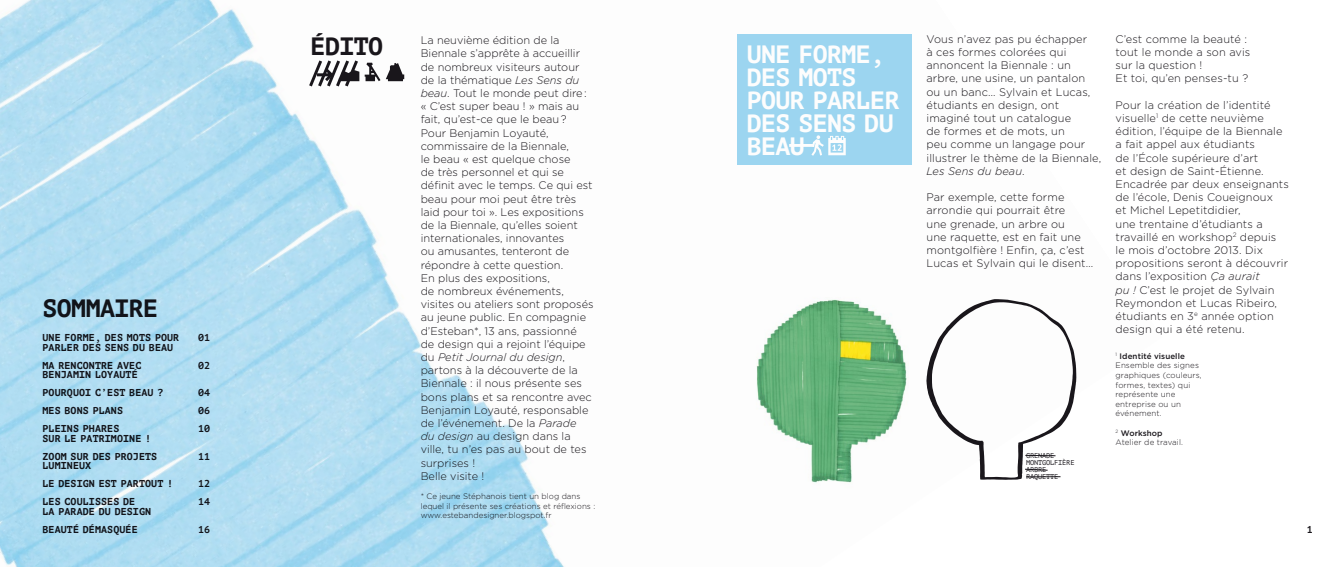
<style>
.page{position:relative;width:1333px;height:567px;background:#fff}
.page>*{position:absolute;margin:0;border:0;box-sizing:border-box;transform-origin:0 0}
.t1{font:700 25px/23px "PT Mono";letter-spacing:-.025em;color:#fff}
.t2{font:700 25px "PT Mono";letter-spacing:-.025em;color:#1a171c}
.t3{font:300 11px/13.2px "Gotham";color:#1a171c}
.t4{font:700 10px/18px "PT Mono";letter-spacing:.01em;color:#1a171c}
.t5{font:300 8px/9.6px "Gotham";color:#1a171c}
.t6{font:7px/7px "PT Mono";letter-spacing:-.025em;color:#1a171c}
.s1{font-style:italic}
.s2{font-weight:500}
</style>
<div class="page">
<img style="left:0;top:0;width:1077px;height:567px">
<h1 class="t2" style="left:43px;top:293px;width:114px">SOMMAIRE</h1>
<p class="t4" style="left:43px;top:333px;width:138px;line-height:9.5px">UNE FORME , DES MOTS POUR<br>PARLER DES SENS DU BEAU</p>
<p class="t4" style="left:43px;top:361px;width:100px;line-height:9.5px">MA RENCONTRE AVEC<br>BENJAMIN LOYAUTÉ</p>
<p class="t4" style="left:43px;top:384px;width:122px">POURQUOI C’EST BEAU ?<br>MES BONS PLANS<br>PLEINS PHARES</p>
<p class="t4" style="left:43px;top:429px;width:116px">SUR LE PATRIMOINE !<br>ZOOM SUR DES PROJETS</p>
<p class="t4" style="left:43px;top:457px;width:132px">LUMINEUX<br>LE DESIGN EST PARTOUT !<br>LES COULISSES DE</p>
<p class="t4" style="left:43px;top:502px;width:110px">LA PARADE DU DESIGN<br>BEAUTÉ DÉMASQUÉE</p>
<p class="t4" style="left:198px;top:329px;width:14px">01</p>
<p class="t4" style="left:198px;top:356px;width:14px">02</p>
<p class="t4" style="left:198px;top:384px;width:14px;text-align:justify">04<br>06<br>10</p>
<p class="t4" style="left:198px;top:447px;width:14px">11</p>
<p class="t4" style="left:198px;top:475px;width:14px">12<br>14</p>
<p class="t4" style="left:198px;top:520px;width:14px">16</p>
<h1 class="t2" style="left:310px;top:31px;width:74px">ÉDITO</h1>
<p class="t3" style="left:420px;top:33px;width:174px">La neuvième édition de la<br>Biennale s’apprête à accueillir de nombreux visiteurs autour de la thématique <span class="s1">Les Sens du beau</span>. Tout le monde peut dire : « C’est super beau ! » mais au fait, qu’est-ce que le beau ?<br>Pour Benjamin Loyauté, commissaire de la Biennale,<br>le beau « est quelque chose<br>de très personnel et qui se définit avec le temps. Ce qui est beau pour moi peut être très laid pour toi ». Les expositions de la Biennale, qu’elles soient internationales, innovantes<br>ou amusantes, tenteront de répondre à cette question.<br>En plus des expositions,<br>de nombreux événements, visites ou ateliers sont proposés au jeune public. En compagnie d’Esteban*, 13 ans, passionné<br>de design qui a rejoint l’équipe du <span class="s1">Petit Journal du design</span>, partons à la découverte de la<br>Biennale : il nous présente ses bons plans et sa rencontre avec<br>Benjamin Loyauté, responsable de l’événement. De la <span class="s1">Parade<br>du design</span> au design dans la ville, tu n’es pas au bout de tes surprises !<br>Belle visite !</p>
<p class="t5" style="left:420px;top:491px;width:176px">* Ce jeune Stéphanois tient un blog dans lequel il présente ses créations et réflexions : www.estebandesigner.blogspot.fr</p>
<h1 class="t1" style="left:746px;top:43px;width:154px">UNE FORME ,<br>DES MOTS<br>POUR PARLE R<br>DES SENS DU<br>BEAU</h1>
<p class="t3" style="left:926px;top:32px;width:176px">Vous n’avez pas pu échapper<br>à ces formes colorées qui annoncent la Biennale : un arbre, une usine, un pantalon ou un banc… Sylvain et Lucas, étudiants en design, ont imaginé tout un catalogue<br>de formes et de mots, un<br>peu comme un langage pour illustrer le thème de la Biennale,<br><span class="s1">Les Sens du beau</span>.</p>
<p class="t3" style="left:926px;top:190px;width:168px">Par exemple, cette forme arrondie qui pourrait être<br>une grenade, un arbre ou<br>une raquette, est en fait une montgolfière ! Enfin, ça, c’est<br>Lucas et Sylvain qui le disent…</p>
<p class="t6" style="left:1026px;top:452px;width:50px">GRENADE<br>MONTGOLFIÈRE<br>ARBRE<br>RAQUETTE</p>
<p class="t3" style="left:1115px;top:32px;width:136px">C’est comme la beauté : tout le monde a son avis sur la question !<br>Et toi, qu’en penses-tu ?</p>
<p class="t3" style="left:1115px;top:98px;width:175px">Pour la création de l’identité visuelle<sup>1</sup> de cette neuvième édition, l’équipe de la Biennale a fait appel aux étudiants<br>de l’École supérieure d’art<br>et design de Saint-Étienne.<br>Encadrée par deux enseignants de l’école, Denis Coueignoux<br>et Michel Lepetitdidier,<br>une trentaine d’étudiants a travaillé en workshop<sup>2</sup> depuis<br>le mois d’octobre 2013. Dix propositions seront à découvrir dans l’exposition <span class="s1">Ça aurait<br>pu !</span> C’est le projet de Sylvain<br>Reymondon et Lucas Ribeiro, étudiants en 3<sup>e</sup> année option design qui a été retenu.</p>
<p class="t5" style="left:1115px;top:351px;width:88px"><sup>1</sup> <span class="s2">Identité visuelle<br></span>Ensemble des signes graphiques (couleurs, formes, textes) qui représente une entreprise ou un événement.</p>
<p class="t5" style="left:1115px;top:428px;width:69px"><sup>2</sup> <span class="s2">Workshop<br></span>Atelier de travail.</p>
<p class="t4" style="left:1306px;top:520px;width:7px">1</p>
</div>
